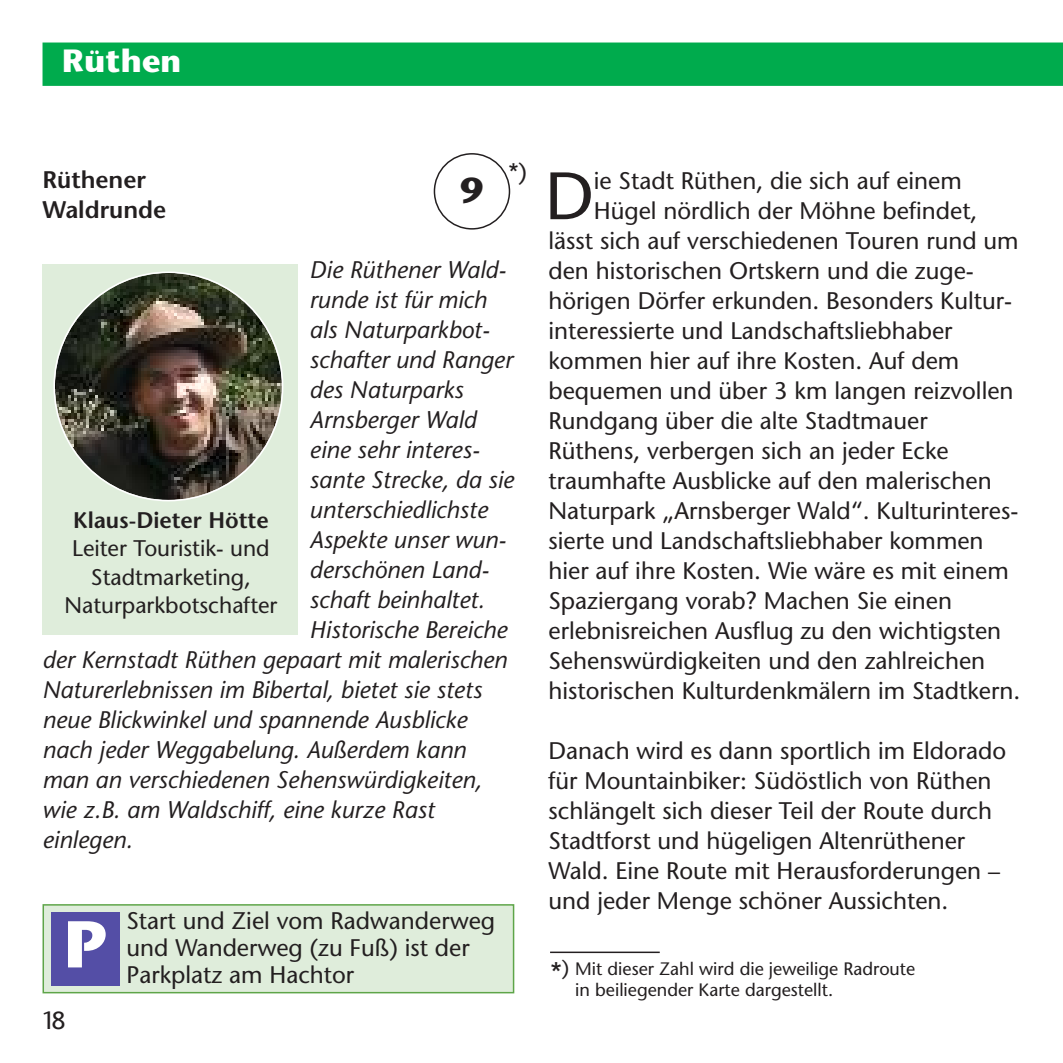
<style>
.page{position:relative;width:1063px;height:1063px;background:#fff}
.page>*{position:absolute;margin:0;border:0;box-sizing:border-box;transform-origin:0 0}
.t1{font:66.9px "Stone Sans";color:#231f20}
.t2{font:700 66px "Stone Sans";color:#fff}
.t3{font:700 36px "Stone Sans";color:#231f20}
.t4{font:700 30px "Stone Sans";color:#fff}
.t5{font:24px/30px "Stone Sans";color:#231f20}
.t6{font:italic 24px "Stone Sans";color:#231f20}
.t7{font:600 24px/30px "Stone Sans";color:#231f20}
.t8{font:500 24px "Stone Sans";color:#231f20}
.t9{font:22.5px/28.2px "Stone Sans";color:#231f20;text-align:center}
.t10{font:600 22.5px "Stone Sans";color:#231f20}
.t11{font:18px/21px "Stone Sans";color:#231f20}
.s1{font-size:27px}
.s2{font-size:21px}
</style>
<div class="page">
<div style="left:43px;top:43px;width:1020px;height:43px;background:#00ab4d"></div>
<div style="left:43px;top:264px;width:255px;height:370px;background:#dfeddb"></div>
<img style="left:55px;top:273px;width:227px;height:227px;border-radius:113px">
<div style="left:44px;top:906px;width:469px;height:86px;background:#dfeddb"></div>
<div style="left:43px;top:904px;width:471px;height:89px;border:2px solid #5ea549"></div>
<div style="left:51px;top:912px;width:69px;height:73px;background:#544ea6"></div>
<div style="left:434px;top:153px;width:76px;height:77px;border:3px solid #231f20;border-radius:50%"></div>
<hr style="left:550px;top:952px;width:110px;height:1px;background:#231f20">
<p class="t4" style="left:62px;top:41px;width:120px">Rüthen</p>
<p class="t7" style="left:43px;top:164px;width:125px">Rüthener<br>Waldrunde</p>
<h3 class="t3" style="left:461px;top:168px;width:24px">9</h3>
<p class="t5" style="left:508px;top:157px;width:20px">*)</p>
<p class="t6" style="left:310px;top:255px;width:198px">Die Rüthener Wald-</p>
<p class="t6" style="left:310px;top:285px;width:179px">runde ist für mich</p>
<p class="t6" style="left:310px;top:315px;width:182px">als Naturparkbot-</p>
<p class="t6" style="left:310px;top:345px;width:205px">schafter und Ranger</p>
<p class="t6" style="left:310px;top:375px;width:155px">des Naturparks</p>
<p class="t6" style="left:310px;top:405px;width:168px">Arnsberger Wald</p>
<p class="t6" style="left:310px;top:435px;width:172px">eine sehr interes-</p>
<p class="t6" style="left:310px;top:465px;width:206px">sante Strecke, da sie</p>
<p class="t6" style="left:310px;top:495px;width:180px">unterschiedlichste</p>
<p class="t6" style="left:310px;top:525px;width:198px">Aspekte unser wun-</p>
<p class="t6" style="left:310px;top:555px;width:181px">derschönen Land-</p>
<p class="t6" style="left:310px;top:585px;width:177px">schaft beinhaltet.</p>
<p class="t6" style="left:310px;top:615px;width:199px">Historische Bereiche</p>
<p class="t6" style="left:43px;top:645px;width:466px">der Kernstadt Rüthen gepaart mit malerischen</p>
<p class="t6" style="left:43px;top:675px;width:441px">Naturerlebnissen im Bibertal, bietet sie stets</p>
<p class="t6" style="left:43px;top:705px;width:426px">neue Blickwinkel und spannende Ausblicke</p>
<p class="t6" style="left:43px;top:735px;width:425px">nach jeder Weggabelung. Außerdem kann</p>
<p class="t6" style="left:43px;top:765px;width:441px">man an verschiedenen Sehenswürdigkeiten,</p>
<p class="t6" style="left:43px;top:795px;width:394px">wie z.B. am Waldschiff, eine kurze Rast</p>
<p class="t6" style="left:43px;top:825px;width:92px">einlegen.</p>
<p class="t10" style="left:73px;top:506px;width:197px">Klaus-Dieter Hötte</p>
<p class="t9" style="left:64px;top:534px;width:215px">Leiter Touristik- und<br>Stadtmarketing,<br>Naturparkbotschafter</p>
<h2 class="t2" style="left:64px;top:903px;width:44px">P</h2>
<p class="t8" style="left:43px;top:1005px;width:25px">18</p>
<p class="t5" style="left:126px;top:907px;width:370px;line-height:27px">Start und Ziel vom Radwanderweg und Wanderweg (zu Fuß) ist der</p>
<p class="t5" style="left:126px;top:960px;width:229px">Parkplatz am Hachtor</p>
<h1 class="t1" style="left:545px;top:155px;width:51px">D</h1>
<p class="t5" style="left:594px;top:166px;width:370px">ie Stadt Rüthen, die sich auf einem</p>
<p class="t5" style="left:594px;top:196px;width:385px">Hügel nördlich der Möhne befindet,</p>
<p class="t5" style="left:548px;top:226px;width:472px">lässt sich auf verschiedenen Touren rund um</p>
<p class="t5" style="left:548px;top:256px;width:427px">den historischen Ortskern und die zuge-</p>
<p class="t5" style="left:548px;top:286px;width:465px">hörigen Dörfer erkunden. Besonders Kultur-</p>
<p class="t5" style="left:548px;top:316px;width:406px">interessierte und Landschaftsliebhaber</p>
<p class="t5" style="left:548px;top:346px;width:412px">kommen hier auf ihre Kosten. Auf dem</p>
<p class="t5" style="left:548px;top:376px;width:467px">bequemen und über 3 km langen reizvollen</p>
<p class="t5" style="left:548px;top:406px;width:381px">Rundgang über die alte Stadtmauer</p>
<p class="t5" style="left:548px;top:436px;width:402px">Rüthens, verbergen sich an jeder Ecke</p>
<p class="t5" style="left:548px;top:466px;width:445px">traumhafte Ausblicke auf den malerischen</p>
<p class="t5" style="left:548px;top:496px;width:471px">Naturpark „Arnsberger Wald“. Kulturinteres-</p>
<p class="t5" style="left:548px;top:526px;width:437px">sierte und Landschaftsliebhaber kommen</p>
<p class="t5" style="left:548px;top:556px;width:462px">hier auf ihre Kosten. Wie wäre es mit einem</p>
<p class="t5" style="left:548px;top:586px;width:405px">Spaziergang vorab? Machen Sie einen</p>
<p class="t5" style="left:548px;top:616px;width:454px">erlebnisreichen Ausflug zu den wichtigsten</p>
<p class="t5" style="left:548px;top:646px;width:438px">Sehenswürdigkeiten und den zahlreichen</p>
<p class="t5" style="left:548px;top:676px;width:473px">historischen Kulturdenkmälern im Stadtkern.</p>
<p class="t5" style="left:548px;top:736px;width:459px">Danach wird es dann sportlich im Eldorado für Mountainbiker: Südöstlich von Rüthen schlängelt sich dieser Teil der Route durch Stadtforst und hügeligen Altenrüthener Wald. Eine Route mit Herausforderungen – und jeder Menge schöner Aussichten.</p>
<p class="t11" style="left:575px;top:958px;width:342px;text-indent:-25px"><span class="s1">*</span><span class="s2">)</span> Mit dieser Zahl wird die jeweilige Radroute in beiliegender Karte dargestellt.</p>
</div>
